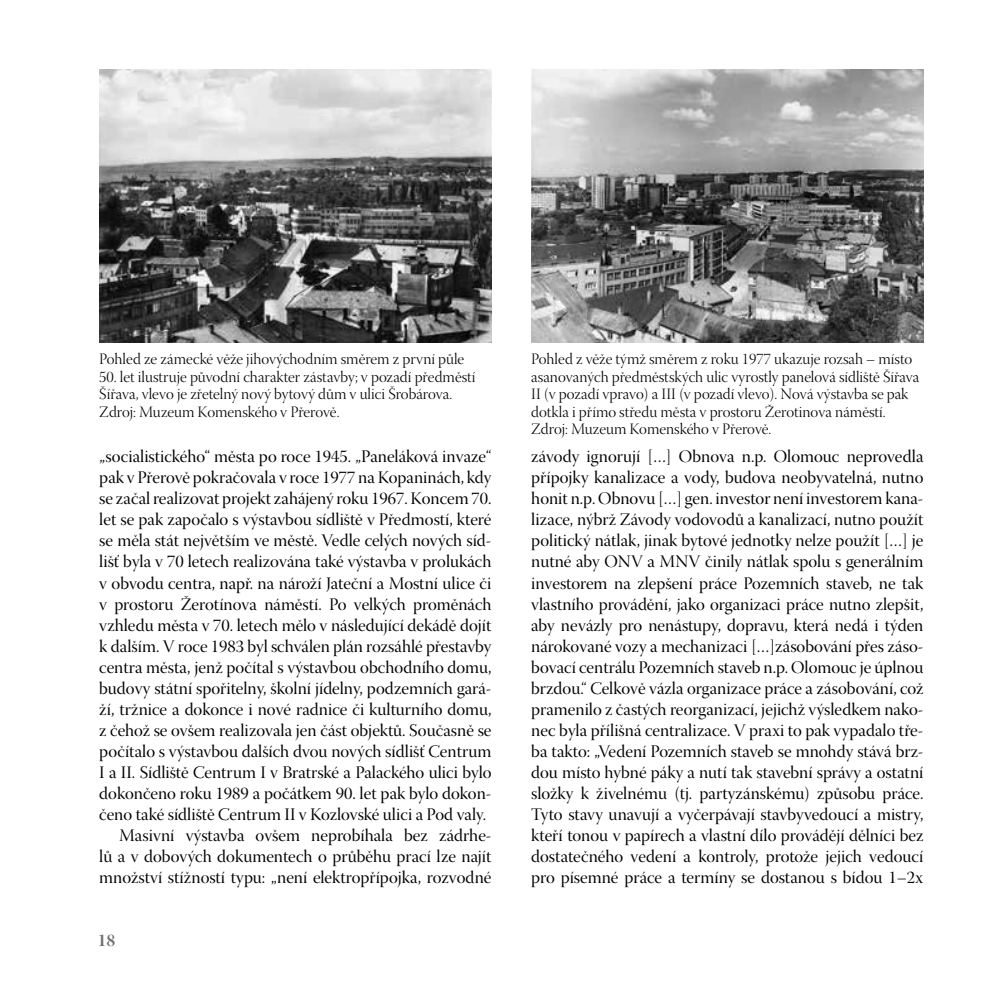
<style>
.page{position:relative;width:993px;height:993px;background:#fff}
.page>*{position:absolute;margin:0;border:0;box-sizing:border-box;transform-origin:0 0}
.Bez{font:17.5px/21px "Warnock Pro Disp";color:#000;text-align:justify}
.t1{font:17.5px "Warnock Pro Bold Disp";color:#6f6f6e}
.Popiska_foto{font:15.75px/17.5px "Warnock Pro Light Disp";color:#000}
</style>
<div class="page">
<img style="left:531px;top:69px;width:392px;height:273px">
<img style="left:99px;top:69px;width:392px;height:273px">
<p class="Popiska_foto" style="left:99px;top:351px;width:366px">Pohled ze zámecké věže jihovýchodním směrem z první půle</p>
<p class="Popiska_foto" style="left:99px;top:369px;width:377px">50. let ilustruje původní charakter zástavby; v pozadí předměstí<br>Šířava, vlevo je zřetelný nový bytový dům v ulici Šrobárova.<br>Zdroj: Muzeum Komenského v Přerově.</p>
<p class="Bez" style="left:99px;top:448px;width:393px">„socialistického“ města po roce 1945. „Paneláková invaze“ pak v Přerově pokračovala v roce 1977 na Kopaninách, kdy se začal realizovat projekt zahájený roku 1967. Koncem 70. let se pak započalo s výstavbou sídliště v Předmostí, které se měla stát největším ve městě. Vedle celých nových síd&shy;lišť byla v 70 letech realizována také výstavba v prolukách v obvodu centra, např. na nároží Jateční a Mostní ulice či v prostoru Žerotínova náměstí. Po velkých proměnách vzhledu města v 70. letech mělo v následující dekádě dojít k dalším. V roce 1983 byl schválen plán rozsáhlé přestavby centra města, jenž počítal s výstavbou obchodního domu, budovy státní spořitelny, školní jídelny, podzemních gará&shy;ží, tržnice a dokonce i nové radnice či kulturního domu, z čehož se ovšem realizovala jen část objektů. Současně se počítalo s výstavbou dalších dvou nových sídlišť Centrum I a II. Sídliště Centrum I v Bratrské a Palackého ulici bylo dokončeno roku 1989 a počátkem 90. let pak bylo dokon&shy;čeno také sídliště Centrum II v Kozlovské ulici a Pod valy.</p>
<p class="Bez" style="left:99px;top:826px;width:393px;text-indent:20px">Masivní výstavba ovšem neprobíhala bez zádrhe&shy;lů a v dobových dokumentech o průběhu prací lze najít množství stížností typu: „není elektropřípojka, rozvodné</p>
<p class="t1" style="left:98px;top:929px;width:19px">18</p>
<p class="Popiska_foto" style="left:531px;top:351px;width:389px">Pohled z věže týmž směrem z roku 1977 ukazuje rozsah – místo asanovaných předměstských ulic vyrostly panelová sídliště Šířava II (v pozadí vpravo) a III (v pozadí vlevo). Nová výstavba se pak dotkla i přímo středu města v prostoru Žerotinova náměstí.<br>Zdroj: Muzeum Komenského v Přerově.</p>
<p class="Bez" style="left:531px;top:448px;width:393px">závody ignorují […] Obnova n.p. Olomouc neprovedla přípojky kanalizace a vody, budova neobyvatelná, nutno honit n.p. Obnovu […] gen. investor není investorem kana&shy;lizace, nýbrž Závody vodovodů a kanalizací, nutno použít politický nátlak, jinak bytové jednotky nelze použít […] je nutné aby ONV a MNV činily nátlak spolu s generálním investorem na zlepšení práce Pozemních staveb, ne tak vlastního provádění, jako organizaci práce nutno zlepšit, aby nevázly pro nenástupy, dopravu, která nedá i týden nárokované vozy a mechanizaci […]zásobování přes záso&shy;bovací centrálu Pozemních staveb n.p. Olomouc je úplnou brzdou.“ Celkově vázla organizace práce a zásobování, což pramenilo z častých reorganizací, jejichž výsledkem nako&shy;nec byla přílišná centralizace. V praxi to pak vypadalo tře&shy;ba takto: „Vedení Pozemních staveb se mnohdy stává brz&shy;dou místo hybné páky a nutí tak stavební správy a ostatní složky k živelnému (tj. partyzánskému) způsobu práce.<br>Tyto stavy unavují a vyčerpávají stavbyvedoucí a mistry, kteří tonou v papírech a vlastní dílo provádějí dělníci bez dostatečného vedení a kontroly, protože jejich vedoucí pro písemné práce a termíny se dostanou s bídou 1–2x</p>
</div>
